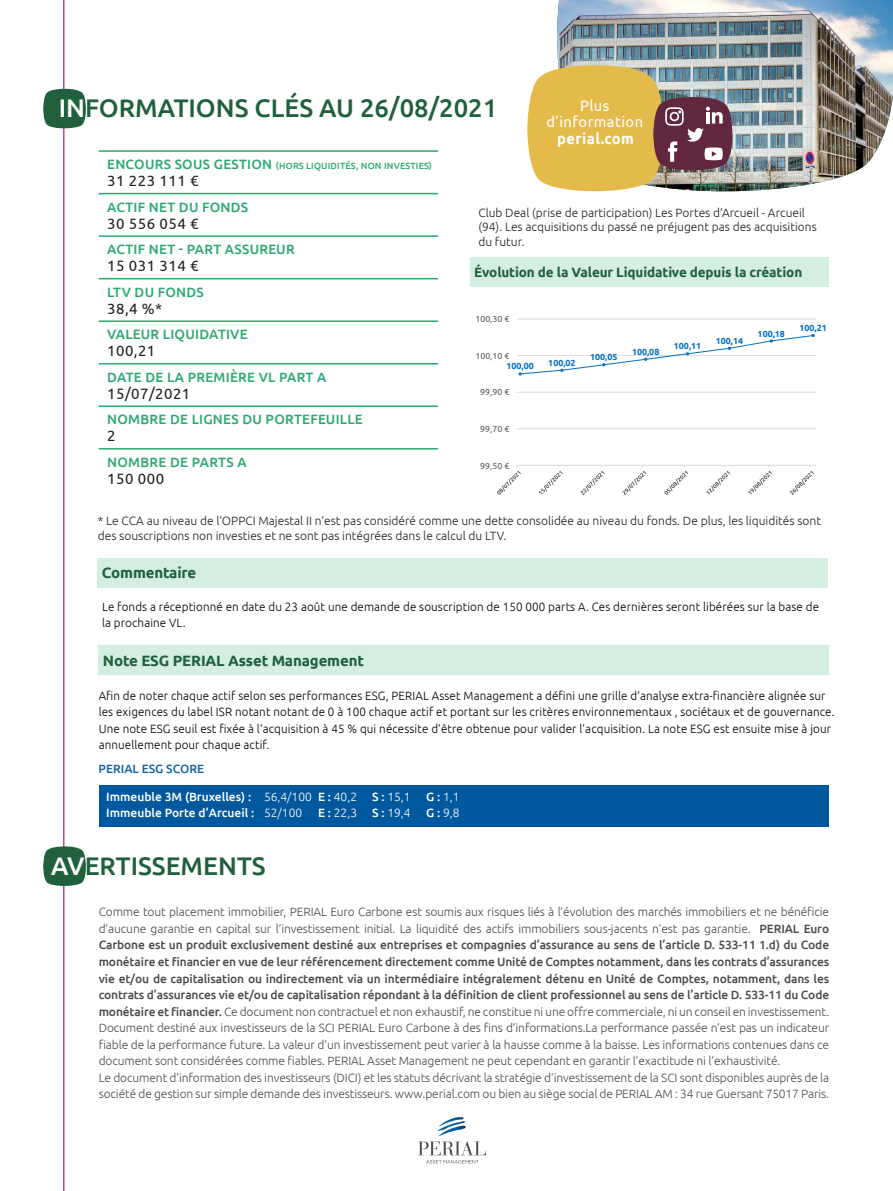
<style>
.page{position:relative;width:893px;height:1191px;background:#fff}
.page>*{position:absolute;margin:0;border:0;box-sizing:border-box;transform-origin:0 0}
.t1{font:500 25.5px "Ubuntu";color:#20603d}
.t2{font:15.15px/16.6px "Ubuntu";letter-spacing:.03em;color:#fff;text-align:center}
.t3{font:15px "Ubuntu";letter-spacing:.03em;color:#231f20}
.Style_de_paragraphe{font:700 15px "Ubuntu";letter-spacing:-.01em;color:#20603d}
.t4{font:500 13.5px "Ubuntu";letter-spacing:.02em;color:#2aa870}
.Style_de_paragraphe-2{font:700 13.5px "Ubuntu";letter-spacing:-.01em;color:#20603d}
.t5{font:300 12px/16.5px "Ubuntu";letter-spacing:-.01em;color:#4b4c4d;text-align:justify}
.Style_de_paragraphe-3{font:300 12px/16.5px "Ubuntu";letter-spacing:.01em;color:#000}
.t6{font:300 12px/14.4px "Ubuntu";color:#231f20}
.Style_de_paragraphe-4{font:500 12px "Ubuntu";color:#fff}
.Style_de_paragraphe-5{font:300 12px "Ubuntu";color:#fff}
.t7{font:500 12px "Ubuntu";color:#1863a6}
.t8{font:500 9px "Ubuntu";letter-spacing:.02em;color:#2aa870}
.t9{font:700 8.85px "Ubuntu";color:#0070c0}
.t10{font:8.85px "Ubuntu";color:#595959}
.s1{color:#fff}
.s2{font-weight:700}
.s3{font-size:13.5px}
.s4{font-weight:300}
.s5{font-weight:500}
</style>
<div class="page">
<hr style="left:63px;top:0;width:2px;height:1191px;background:#b74599">
<div style="left:99px;top:785px;width:729px;height:41px;background:#00599e"></div>
<img style="left:557px;top:0;width:336px;height:191px">
<hr style="left:99px;top:150px;width:339px;height:2px;background:#2aa870">
<hr style="left:99px;top:193px;width:339px;height:1px;background:#2aa870">
<hr style="left:99px;top:235px;width:339px;height:2px;background:#2aa870">
<hr style="left:99px;top:278px;width:339px;height:1px;background:#2aa870">
<hr style="left:99px;top:320px;width:339px;height:2px;background:#2aa870">
<hr style="left:99px;top:363px;width:339px;height:1px;background:#2aa870">
<hr style="left:99px;top:405px;width:339px;height:2px;background:#2aa870">
<hr style="left:99px;top:448px;width:339px;height:1px;background:#2aa870">
<svg style="left:43px;top:89px;width:43px;height:39px;background:#387152"></svg>
<svg style="left:43px;top:846px;width:43px;height:40px;background:#3c7456"></svg>
<img style="left:527px;top:65px;width:206px;height:126px">
<svg style="left:418px;top:1117px;width:68px;height:46px"></svg>
<div style="left:99px;top:645px;width:730px;height:30px;background:#d4eee2"></div>
<div style="left:470px;top:257px;width:358px;height:30px;background:#d4eee2"></div>
<div style="left:98px;top:558px;width:730px;height:29px;background:#d4eee2"></div>
<hr style="left:517px;top:428px;width:299px;height:1px;background:#d9d9d9">
<hr style="left:517px;top:392px;width:299px;height:1px;background:#d9d9d9">
<hr style="left:517px;top:355px;width:299px;height:1px;background:#d9d9d9">
<hr style="left:517px;top:319px;width:299px;height:1px;background:#d9d9d9">
<hr style="left:517px;top:298px;width:299px;height:1px;background:#d9d9d9">
<hr style="left:517px;top:465px;width:299px;height:1px;background:#d9d9d9">
<svg style="left:519px;top:334px;width:295px;height:41px"></svg>
<svg style="left:497px;top:466px;width:24px;height:29px"></svg>
<svg style="left:539px;top:466px;width:24px;height:28px"></svg>
<svg style="left:580px;top:466px;width:25px;height:29px"></svg>
<svg style="left:622px;top:466px;width:24px;height:29px"></svg>
<svg style="left:664px;top:466px;width:24px;height:29px"></svg>
<svg style="left:706px;top:466px;width:24px;height:28px"></svg>
<svg style="left:748px;top:466px;width:24px;height:28px"></svg>
<svg style="left:790px;top:466px;width:24px;height:29px"></svg>
<p class="t1" style="left:59px;top:92px;width:440px"><span class="s1">IN</span>FORMATIONS CLÉS AU 26/08/2021</p>
<p class="t2" style="left:546px;top:96px;width:98px">Plus d’information <span class="s2">perial.com</span></p>
<p class="t8" style="left:107px;top:160px;width:326px"><span class="s3">ENCOURS SOUS GESTION</span> (HORS LIQUIDITÉS, NON INVESTIES)</p>
<p class="t3" style="left:107px;top:172px;width:93px">31 223 111 €</p>
<p class="t4" style="left:107px;top:198px;width:142px">ACTIF NET DU FONDS</p>
<p class="t3" style="left:107px;top:214px;width:93px">30 556 054 €</p>
<p class="t4" style="left:107px;top:241px;width:189px">ACTIF NET - PART ASSUREUR</p>
<p class="t3" style="left:107px;top:257px;width:93px">15 031 314 €</p>
<p class="t4" style="left:107px;top:283px;width:98px">LTV DU FONDS</p>
<p class="t3" style="left:107px;top:299px;width:57px">38,4 %*</p>
<p class="t4" style="left:107px;top:326px;width:142px">VALEUR LIQUIDATIVE</p>
<p class="t3" style="left:107px;top:342px;width:50px">100,21</p>
<p class="t4" style="left:107px;top:368px;width:221px">DATE DE LA PREMIÈRE VL PART A</p>
<p class="t3" style="left:107px;top:384px;width:85px">15/07/2021</p>
<p class="t4" style="left:107px;top:411px;width:257px">NOMBRE DE LIGNES DU PORTEFEUILLE</p>
<p class="t3" style="left:107px;top:427px;width:10px">2</p>
<p class="t4" style="left:107px;top:454px;width:141px">NOMBRE DE PARTS A</p>
<p class="t3" style="left:107px;top:470px;width:58px">150 000</p>
<p class="t6" style="left:478px;top:205px;width:340px">Club Deal (prise de participation) Les Portes d’Arcueil - Arcueil (94). Les acquisitions du passé ne préjugent pas des acquisitions du futur.</p>
<p class="Style_de_paragraphe-2" style="left:474px;top:264px;width:330px">Évolution de la Valeur Liquidative depuis la création</p>
<p class="t10" style="left:475px;top:314px;width:36px">100,30 €</p>
<p class="t10" style="left:475px;top:350px;width:36px">100,10 €</p>
<p class="t9" style="left:506px;top:361px;width:29px">100,00</p>
<p class="t9" style="left:548px;top:357px;width:29px">100,02</p>
<p class="t10" style="left:480px;top:387px;width:31px">99,90 €</p>
<p class="t10" style="left:480px;top:423px;width:31px">99,70 €</p>
<p class="t10" style="left:480px;top:460px;width:31px">99,50 €</p>
<p class="t9" style="left:590px;top:352px;width:29px">100,05</p>
<p class="t9" style="left:632px;top:346px;width:29px">100,08</p>
<p class="t9" style="left:674px;top:341px;width:29px">100,11</p>
<p class="t9" style="left:716px;top:335px;width:29px">100,14</p>
<p class="t9" style="left:758px;top:328px;width:29px">100,18</p>
<p class="t9" style="left:799px;top:322px;width:29px">100,21</p>
<p class="t6" style="left:98px;top:513px;width:725px">* Le CCA au niveau de l’OPPCI Majestal II n’est pas considéré comme une dette consolidée au niveau du fonds. De plus, les liquidités sont des souscriptions non investies et ne sont pas intégrées dans le calcul du LTV.</p>
<p class="Style_de_paragraphe" style="left:102px;top:564px;width:96px">Commentaire</p>
<p class="Style_de_paragraphe-3" style="left:102px;top:597px;width:718px">Le fonds a réceptionné en date du 23 août une demande de souscription de 150 000 parts A. Ces dernières seront libérées sur la base de la prochaine VL.</p>
<p class="Style_de_paragraphe" style="left:103px;top:651px;width:263px">Note ESG PERIAL Asset Management</p>
<p class="Style_de_paragraphe-3" style="left:99px;top:687px;width:737px">Afin de noter chaque actif selon ses performances ESG, PERIAL Asset Management a défini une grille d’analyse extra-financière alignée sur les exigences du label ISR notant notant de 0 à 100 chaque actif et portant sur les critères environnementaux , sociétaux et de gouvernance.<br>Une note ESG seuil est fixée à l’acquisition à 45 % qui nécessite d’être obtenue pour valider l’acquisition. La note ESG est ensuite mise à jour annuellement pour chaque actif.</p>
<p class="t7" style="left:99px;top:760px;width:107px">PERIAL ESG SCORE</p>
<p class="Style_de_paragraphe-4" style="left:106px;top:788px;width:306px">Immeuble 3M (Bruxelles) : <span class="s4">56,4/100</span> E : <span class="s4">40,2</span> S : <span class="s4">15,1</span></p>
<p class="Style_de_paragraphe-5" style="left:426px;top:789px;width:35px"><span class="s5">G :</span> 1,1</p>
<p class="Style_de_paragraphe-4" style="left:106px;top:805px;width:197px">Immeuble Porte d’Arcueil : <span class="s4">52/100</span></p>
<p class="Style_de_paragraphe-5" style="left:318px;top:805px;width:94px"><span class="s5">E :</span> 22,3 <span class="s5">S :</span> 19,4</p>
<p class="Style_de_paragraphe-5" style="left:426px;top:805px;width:35px"><span class="s5">G :</span> 9,8</p>
<p class="t1" style="left:51px;top:849px;width:216px"><span class="s1">AV</span>ERTISSEMENTS</p>
<p class="t5" style="left:99px;top:903px;width:732px">Comme tout placement immobilier, PERIAL Euro Carbone est soumis aux risques liés à l’évolution des marchés immobiliers et ne bénéficie d’aucune garantie en capital sur l’investissement initial. La liquidité des actifs immobiliers sous-jacents n’est pas garantie. <span class="s5">PERIAL Euro Carbone est un produit exclusivement destiné aux entreprises et compagnies d’assurance au sens de l’article D. 533-11 1.d) du Code monétaire et financier en vue de leur référencement directement comme Unité de Comptes notamment, dans les contrats d’assurances vie et/ou de capitalisation ou indirectement via un intermédiaire intégralement détenu en Unité de Comptes, notamment, dans les contrats d’assurances vie et/ou de capitalisation répondant à la définition de client professionnel au sens de l’article D. 533-11 du Code monétaire et financier.</span> Ce document non contractuel et non exhaustif, ne constitue ni une offre commerciale, ni un conseil en investissement.<br>Document destiné aux investisseurs de la SCI PERIAL Euro Carbone à des fins d’informations.La performance passée n’est pas un indicateur fiable de la performance future. La valeur d’un investissement peut varier à la hausse comme à la baisse. Les informations contenues dans ce document sont considérées comme fiables. PERIAL Asset Management ne peut cependant en garantir l’exactitude ni l’exhaustivité.</p>
<p class="t5" style="left:99px;top:1068px;width:732px">Le document d’information des investisseurs (DICI) et les statuts décrivant la stratégie d’investissement de la SCI sont disponibles auprès de la société de gestion sur simple demande des investisseurs. www.perial.com ou bien au siège social de PERIAL AM : 34 rue Guersant 75017 Paris.</p>
</div>
